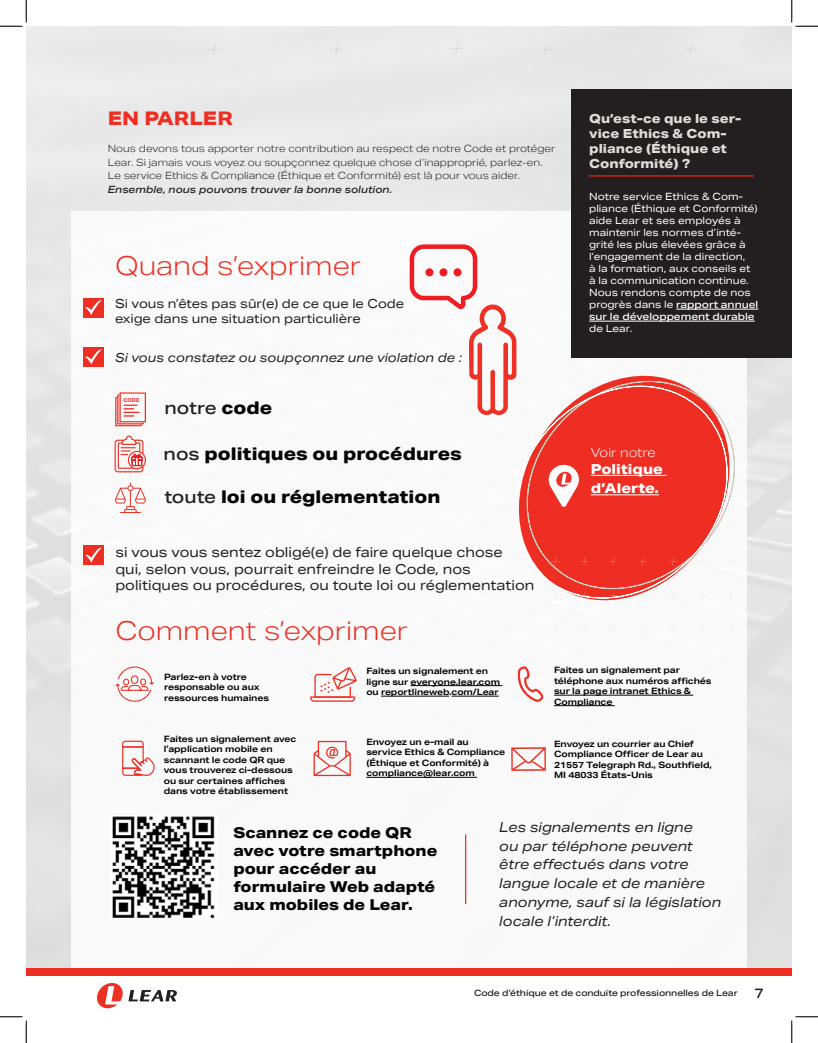
<style>
.page{position:relative;width:818px;height:1043px;background:#fff}
.page>*{position:absolute;margin:0;border:0;box-sizing:border-box;transform-origin:0 0}
.t1{font:300 26.25px "Aktiv Grotesk Ex";color:#ee2e22}
.t2{font:800 18.75px "Aktiv Grotesk Ex";color:#ee2e22}
.t3{font:800 17.5px "Aktiv Grotesk Ex";color:#040503}
.t4{font:500 17.5px "Aktiv Grotesk Ex";letter-spacing:-.005em;color:#231f20}
.t5{font:800 15px/18px "Aktiv Grotesk Ex";color:#040503}
.t6{font:13.75px/16.5px "Aktiv Grotesk Ex";color:#231f20}
.t7{font:italic 13.75px/18.8px "Aktiv Grotesk Ex";color:#231f20}
.t8{font:800 13.75px/19.5px "Aktiv Grotesk Ex";color:#fff}
.t9{font:500 13.62px "Aktiv Grotesk Ex";color:#231f20}
.t10{font:12.5px/15px "Aktiv Grotesk Ex";color:#231f20}
.t11{font:800 12.5px/15px "Aktiv Grotesk Ex";color:#e0dcd9}
.t12{font:italic 12.5px "Aktiv Grotesk Ex";color:#231f20}
.t13{font:300 12.5px "Aktiv Grotesk Ex";color:#fff}
.t14{font:10px/12px "Aktiv Grotesk Ex";color:#fff}
.t15{font:300 10px/13.8px "Aktiv Grotesk Ex";color:#231f20}
.t16{font:italic 500 10px "Aktiv Grotesk Ex";color:#231f20}
.t17{font:700 8.75px/10.5px "Aktiv Grotesk Ex";letter-spacing:-.01em;color:#040503}
.t18{font:500 8.75px "Aktiv Grotesk Ex";letter-spacing:-.01em;color:#231f20}
.t19{font:700 5.38px "Aktiv Grotesk";color:#ee1d23;scale:1.07 1}
.s1{font-weight:800;color:#040503}
.s2{font-weight:500;color:#231f20}
.s3{font-weight:500}
</style>
<div class="page">
<img style="left:26px;top:26px;width:765px;height:942px">
<div style="left:71px;top:212px;width:675px;height:756px;background:#fff"></div>
<div style="left:26px;top:968px;width:765px;height:7px;background:#ee2e22"></div>
<svg style="left:97px;top:983px;width:80px;height:25px"></svg>
<svg style="left:516px;top:361px;width:158px;height:240px"></svg>
<svg style="left:516px;top:381px;width:231px;height:208px"></svg>
<svg style="left:516px;top:386px;width:224px;height:212px"></svg>
<svg style="left:548px;top:465px;width:31px;height:42px"></svg>
<hr style="left:590px;top:475px;width:76px;height:1px;background:#fff">
<hr style="left:590px;top:494px;width:69px;height:1px;background:#fff">
<div style="left:571px;top:89px;width:220px;height:268px;background:#231f20"></div>
<hr style="left:676px;top:309px;width:82px;height:1px;background:#fff">
<hr style="left:589px;top:321px;width:165px;height:1px;background:#fff">
<hr style="left:589px;top:175px;width:164px;height:2px;background:#e72419">
<svg style="left:115px;top:392px;width:31px;height:34px"></svg>
<svg style="left:115px;top:435px;width:31px;height:37px"></svg>
<svg style="left:115px;top:483px;width:31px;height:30px"></svg>
<svg style="left:409px;top:244px;width:107px;height:171px"></svg>
<svg style="left:115px;top:666px;width:39px;height:35px"></svg>
<hr style="left:410px;top:685px;width:92px;height:1px;background:#040503">
<hr style="left:381px;top:696px;width:68px;height:1px;background:#040503">
<hr style="left:451px;top:696px;width:48px;height:1px;background:#040503">
<svg style="left:310px;top:667px;width:47px;height:34px"></svg>
<hr style="left:554px;top:695px;width:139px;height:1px;background:#040503">
<hr style="left:554px;top:705px;width:60px;height:1px;background:#040503">
<svg style="left:517px;top:666px;width:26px;height:35px"></svg>
<hr style="left:366px;top:777px;width:111px;height:1px;background:#040503">
<svg style="left:313px;top:741px;width:38px;height:35px"></svg>
<svg style="left:511px;top:747px;width:35px;height:24px"></svg>
<hr style="left:465px;top:834px;width:1px;height:70px;background:#ee2e22">
<svg style="left:669px;top:557px;width:8px;height:8px"></svg>
<svg style="left:698px;top:557px;width:8px;height:8px"></svg>
<svg style="left:727px;top:557px;width:8px;height:8px"></svg>
<svg style="left:756px;top:557px;width:8px;height:8px"></svg>
<svg style="left:669px;top:591px;width:8px;height:8px"></svg>
<svg style="left:698px;top:591px;width:8px;height:8px"></svg>
<svg style="left:727px;top:591px;width:8px;height:8px"></svg>
<svg style="left:756px;top:591px;width:8px;height:8px"></svg>
<svg style="left:669px;top:626px;width:8px;height:7px"></svg>
<svg style="left:698px;top:626px;width:8px;height:7px"></svg>
<svg style="left:727px;top:626px;width:8px;height:7px"></svg>
<svg style="left:756px;top:625px;width:8px;height:8px"></svg>
<svg style="left:551px;top:557px;width:8px;height:8px"></svg>
<svg style="left:580px;top:557px;width:8px;height:8px"></svg>
<svg style="left:609px;top:557px;width:8px;height:8px"></svg>
<svg style="left:638px;top:557px;width:8px;height:8px"></svg>
<svg style="left:551px;top:591px;width:8px;height:8px"></svg>
<svg style="left:580px;top:591px;width:8px;height:8px"></svg>
<svg style="left:609px;top:591px;width:8px;height:8px"></svg>
<svg style="left:638px;top:591px;width:8px;height:8px"></svg>
<svg style="left:551px;top:627px;width:8px;height:6px"></svg>
<svg style="left:580px;top:626px;width:8px;height:7px"></svg>
<svg style="left:609px;top:626px;width:8px;height:7px"></svg>
<svg style="left:638px;top:626px;width:8px;height:7px"></svg>
<svg style="left:122px;top:740px;width:33px;height:36px"></svg>
<div style="left:83px;top:298px;width:21px;height:19px;background:#ee2e22"></div>
<div style="left:83px;top:347px;width:21px;height:20px;background:#ee2e22"></div>
<div style="left:83px;top:545px;width:21px;height:20px;background:#ee2e22"></div>
<svg style="left:85px;top:300px;width:16px;height:15px"></svg>
<svg style="left:85px;top:349px;width:16px;height:15px"></svg>
<svg style="left:85px;top:547px;width:16px;height:15px"></svg>
<img style="left:112px;top:816px;width:103px;height:101px">
<svg style="left:208px;top:44px;width:12px;height:11px"></svg>
<svg style="left:330px;top:43px;width:13px;height:12px"></svg>
<svg style="left:450px;top:43px;width:13px;height:12px"></svg>
<svg style="left:539px;top:44px;width:13px;height:11px"></svg>
<svg style="left:684px;top:43px;width:13px;height:12px"></svg>
<svg style="left:0;top:0;width:27px;height:27px"></svg>
<svg style="left:0;top:1016px;width:27px;height:26px"></svg>
<svg style="left:790px;top:0;width:28px;height:27px"></svg>
<svg style="left:791px;top:1016px;width:27px;height:26px"></svg>
<p class="t2" style="left:108px;top:106px;width:127px">EN PARLER</p>
<p class="t15" style="left:108px;top:141px;width:449px">Nous devons tous apporter notre contribution au respect de notre Code et protéger<br>Lear. Si jamais vous voyez ou soupçonnez quelque chose d’inapproprié, parlez-en.</p>
<p class="t15" style="left:108px;top:169px;width:414px">Le service Ethics &amp; Compliance (Éthique et Conformité) est là pour vous aider.</p>
<p class="t16" style="left:108px;top:184px;width:286px">Ensemble, nous pouvons trouver la bonne solution.</p>
<p class="t1" style="left:115px;top:251px;width:248px">Quand s’exprimer</p>
<p class="t10" style="left:115px;top:296px;width:291px">Si vous n’êtes pas sûr(e) de ce que le Code exige dans une situation particulière</p>
<p class="t12" style="left:115px;top:350px;width:349px">Si vous constatez ou soupçonnez une violation de :</p>
<p class="t19" style="left:123px;top:396px;width:17px">CODE</p>
<p class="t4" style="left:164px;top:397px;width:109px">notre <span class="s1">code</span></p>
<p class="t3" style="left:164px;top:443px;width:299px"><span class="s2">nos</span> politiques ou procédures</p>
<p class="t3" style="left:164px;top:485px;width:277px"><span class="s2">toute</span> loi ou réglementation</p>
<p class="t6" style="left:115px;top:544px;width:420px">si vous vous sentez obligé(e) de faire quelque chose<br>qui, selon vous, pourrait enfreindre le Code, nos politiques ou procédures, ou toute loi ou réglementation</p>
<p class="t1" style="left:115px;top:615px;width:294px">Comment s’exprimer</p>
<p class="t11" style="left:589px;top:111px;width:154px">Qu’est-ce que le ser&shy;vice Ethics &amp; Com&shy;pliance (Éthique et<br>Conformité) ?</p>
<p class="t14" style="left:589px;top:190px;width:171px">Notre service Ethics &amp; Com&shy;pliance (Éthique et Conformité) aide Lear et ses employés à maintenir les normes d’inté&shy;grité les plus élevées grâce à l’engagement de la direction,<br>à la formation, aux conseils et à la communication continue.<br>Nous rendons compte de nos progrès dans le <span class="s3">rapport annuel sur le développement durable </span>de Lear.</p>
<p class="t13" style="left:590px;top:446px;width:66px">Voir notre</p>
<p class="t8" style="left:590px;top:459px;width:74px">Politique d’Alerte.</p>
<p class="t17" style="left:164px;top:671px;width:106px">Parlez-en à votre responsable ou aux ressources humaines</p>
<p class="t17" style="left:366px;top:665px;width:135px">Faites un signalement en ligne sur everyone.lear.com ou reportlineweb.com/Lear</p>
<p class="t17" style="left:554px;top:664px;width:159px">Faites un signalement par téléphone aux numéros affichés sur la page intranet Ethics &amp;<br>Compliance</p>
<p class="t17" style="left:164px;top:733px;width:134px">Faites un signalement avec l’application mobile en scannant le code QR que vous trouverez ci-dessous ou sur certaines affiches dans votre établissement</p>
<p class="t17" style="left:366px;top:736px;width:140px">Envoyez un e-mail au service Ethics &amp; Compliance (Éthique et Conformité) à compliance@lear.com</p>
<p class="t7" style="left:499px;top:817px;width:223px">Les signalements en ligne<br>ou par téléphone peuvent être effectués dans votre langue locale et de manière anonyme, sauf si la législation locale l’interdit.</p>
<p class="t17" style="left:554px;top:738px;width:159px">Envoyez un courrier au Chief<br>Compliance Officer de Lear au<br>21557 Telegraph Rd., Southfield,<br>MI 48033 États-Unis</p>
<p class="t5" style="left:233px;top:823px;width:205px">Scannez ce code QR avec votre smartphone pour accéder au formulaire Web adapté aux mobiles de Lear.</p>
<p class="t18" style="left:474px;top:987px;width:265px">Code d’éthique et de conduite professionnelles de Lear</p>
<p class="t9" style="left:754px;top:985px;width:11px">7</p>
</div>
